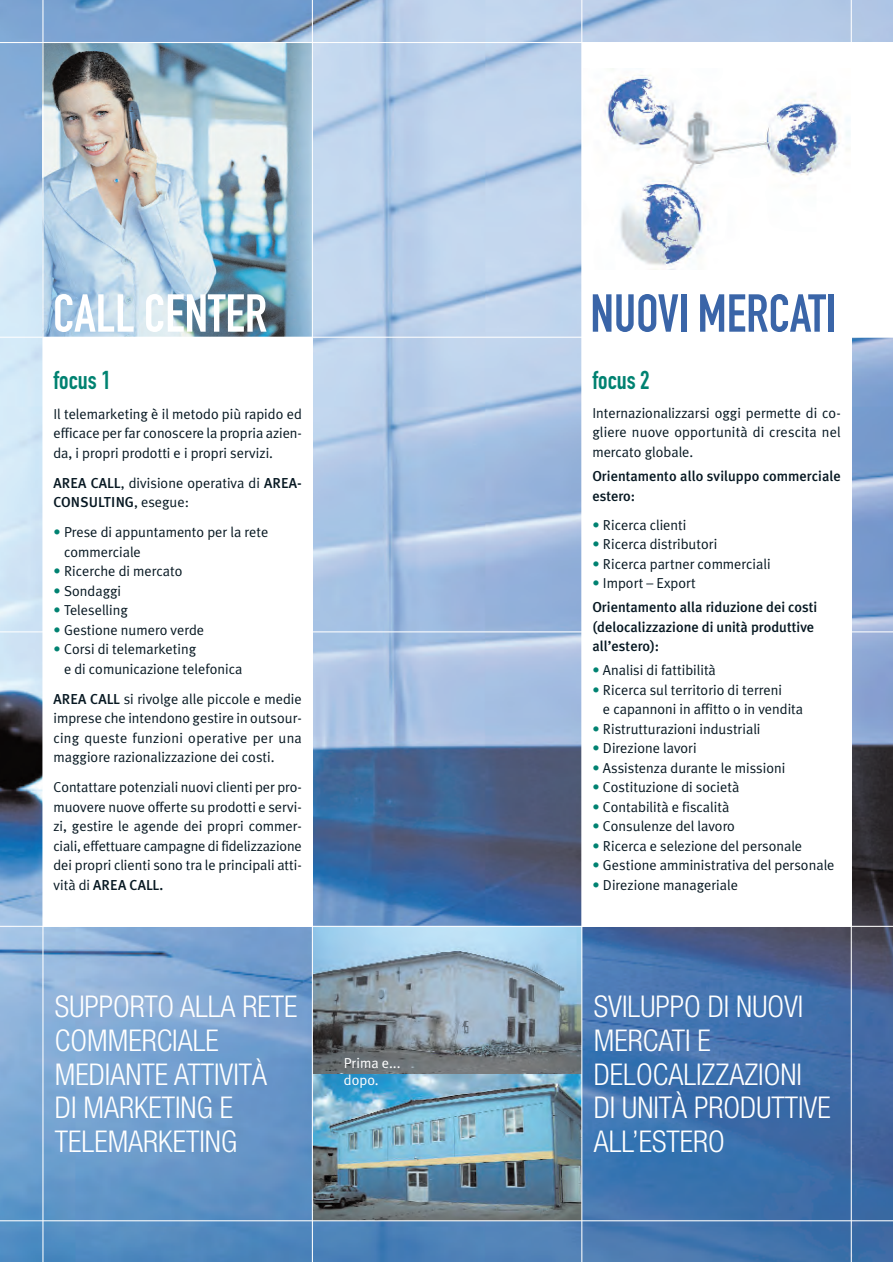
<style>
.page{position:relative;width:893px;height:1262px;background:#fff}
.page>*{position:absolute;margin:0;border:0;box-sizing:border-box;transform-origin:0 0}
.t1{font:52.5px "DIN Engschrift";color:#3a65a8}
.t2{font:52.5px "DIN Engschrift";color:#fff}
.t3{font:300 condensed 30px/33.8px "Helvetica Neue";color:#fff}
.t4{font:25.5px "DIN Engschrift";color:#008271}
.t5{font:14.4px/19.5px "Meta Plus Normal";color:#071822;text-align:justify}
.t6{font:500 14.4px/19.5px "Meta Plus";color:#071822}
.t7{font:14.4px/16.5px "Meta Plus Normal";color:#fff}
.s1{font-family:"Meta Plus";font-weight:500}
.s2{font-family:"Meta Plus Normal";font-weight:400}
.s3{color:#008271}
</style>
<div class="page">
<img style="left:0;top:0;width:892px;height:1261px">
<img style="left:43px;top:43px;width:269px;height:294px">
<div style="left:582px;top:43px;width:269px;height:294px;background:#fff"></div>
<img style="left:604px;top:75px;width:246px;height:194px">
<img style="left:313px;top:1073px;width:268px;height:147px">
<img style="left:313px;top:927px;width:268px;height:146px">
<hr style="left:0;top:337px;width:892px;height:1px;background:#fff">
<hr style="left:0;top:42px;width:892px;height:1px;background:#fff">
<hr style="left:0;top:1220px;width:892px;height:1px;background:#fff">
<hr style="left:42px;top:0;width:1px;height:1261px;background:#fff">
<hr style="left:850px;top:0;width:1px;height:1261px;background:#fff">
<hr style="left:0;top:631px;width:892px;height:1px;background:#fff">
<hr style="left:581px;top:0;width:1px;height:1261px;background:#fff">
<hr style="left:312px;top:0;width:1px;height:1261px;background:#fff">
<div style="left:851px;top:43px;width:41px;height:294px;background:#fff"></div>
<hr style="left:0;top:925px;width:892px;height:2px;background:#fff">
<div style="left:43px;top:337px;width:269px;height:589px;background:#fff"></div>
<div style="left:582px;top:337px;width:269px;height:589px;background:#fff"></div>
<h1 class="t2" style="left:53px;top:294px;width:216px">CALL CENTER</h1>
<h1 class="t1" style="left:590px;top:294px;width:247px">NUOVI MERCATI</h1>
<h3 class="t4" style="left:53px;top:370px;width:59px">focus 1</h3>
<p class="t5" style="left:53px;top:405px;width:250px">Il telemarketing è il metodo più rapido ed efficace per far conoscere la propria azien&shy;da, i propri prodotti e i propri servizi.</p>
<p class="t5" style="left:53px;top:474px;width:250px"><span class="s1">AREA CALL</span>, divisione operativa di <span class="s1">AREA-</span></p>
<p class="t6" style="left:53px;top:494px;width:137px">CONSULTING<span class="s2">, esegue:</span></p>
<p class="t5" style="left:64px;top:524px;width:206px;text-indent:-11px"><span class="s3">•</span> Prese di appuntamento per la rete commerciale</p>
<p class="t5" style="left:53px;top:563px;width:130px"><span class="s3">•</span> Ricerche di mercato</p>
<p class="t5" style="left:53px;top:582px;width:69px"><span class="s3">•</span> Sondaggi</p>
<p class="t5" style="left:53px;top:602px;width:76px"><span class="s3">•</span> Teleselling</p>
<p class="t5" style="left:53px;top:621px;width:152px"><span class="s3">•</span> Gestione numero verde</p>
<p class="t5" style="left:64px;top:641px;width:180px;text-indent:-11px"><span class="s3">•</span> Corsi di telemarketing<br>e di comunicazione telefonica</p>
<p class="t5" style="left:53px;top:690px;width:250px"><span class="s1">AREA CALL</span> si rivolge alle piccole e medie imprese che intendono gestire in outsour&shy;cing queste funzioni operative per una maggiore razionalizzazione dei costi.</p>
<p class="t5" style="left:53px;top:779px;width:250px">Contattare potenziali nuovi clienti per pro&shy;muovere nuove offerte su prodotti e servi&shy;zi, gestire le agende dei propri commer&shy;ciali, effettuare campagne di fidelizzazione dei propri clienti sono tra le principali atti-</p>
<p class="t6" style="left:53px;top:876px;width:111px"><span class="s2">vità di</span> AREA CALL.</p>
<h3 class="t4" style="left:592px;top:370px;width:59px">focus 2</h3>
<p class="t5" style="left:592px;top:405px;width:250px">Internazionalizzarsi oggi permette di co&shy;gliere nuove opportunità di crescita nel mercato globale.</p>
<p class="t6" style="left:592px;top:468px;width:250px">Orientamento allo sviluppo commerciale estero:</p>
<p class="t5" style="left:592px;top:516px;width:96px"><span class="s3">•</span> Ricerca clienti</p>
<p class="t5" style="left:592px;top:536px;width:126px"><span class="s3">•</span> Ricerca distributori</p>
<p class="t5" style="left:592px;top:555px;width:180px"><span class="s3">•</span> Ricerca partner commerciali</p>
<p class="t5" style="left:592px;top:575px;width:105px"><span class="s3">•</span> Import – Export</p>
<p class="t6" style="left:592px;top:599px;width:226px">Orientamento alla riduzione dei costi (delocalizzazione di unità produttive all’estero):</p>
<p class="t5" style="left:592px;top:662px;width:125px"><span class="s3">•</span> Analisi di fattibilità</p>
<p class="t5" style="left:603px;top:681px;width:202px;text-indent:-11px"><span class="s3">•</span> Ricerca sul territorio di terreni<br>e capannoni in affitto o in vendita</p>
<p class="t5" style="left:592px;top:720px;width:170px"><span class="s3">•</span> Ristrutturazioni industriali</p>
<p class="t5" style="left:592px;top:740px;width:106px"><span class="s3">•</span> Direzione lavori</p>
<p class="t5" style="left:592px;top:759px;width:194px"><span class="s3">•</span> Assistenza durante le missioni</p>
<p class="t5" style="left:592px;top:779px;width:148px"><span class="s3">•</span> Costituzione di società</p>
<p class="t5" style="left:592px;top:798px;width:138px"><span class="s3">•</span> Contabilità e fiscalità</p>
<p class="t5" style="left:592px;top:818px;width:144px"><span class="s3">•</span> Consulenze del lavoro</p>
<p class="t5" style="left:592px;top:837px;width:211px"><span class="s3">•</span> Ricerca e selezione del personale</p>
<p class="t5" style="left:592px;top:857px;width:244px"><span class="s3">•</span> Gestione amministrativa del personale</p>
<p class="t5" style="left:592px;top:876px;width:147px"><span class="s3">•</span> Direzione manageriale</p>
<h2 class="t3" style="left:55px;top:992px;width:244px">SUPPORTO ALLA RETE<br>COMMERCIALE<br>MEDIANTE ATTIVITÀ<br>DI MARKETING E<br>TELEMARKETING</h2>
<h2 class="t3" style="left:594px;top:992px;width:238px">SVILUPPO DI NUOVI<br>MERCATI E<br>DELOCALIZZAZIONI<br>DI UNITÀ PRODUTTIVE<br>ALL’ESTERO</h2>
<p class="t7" style="left:344px;top:1056px;width:58px">Prima e... dopo.</p>
</div>
